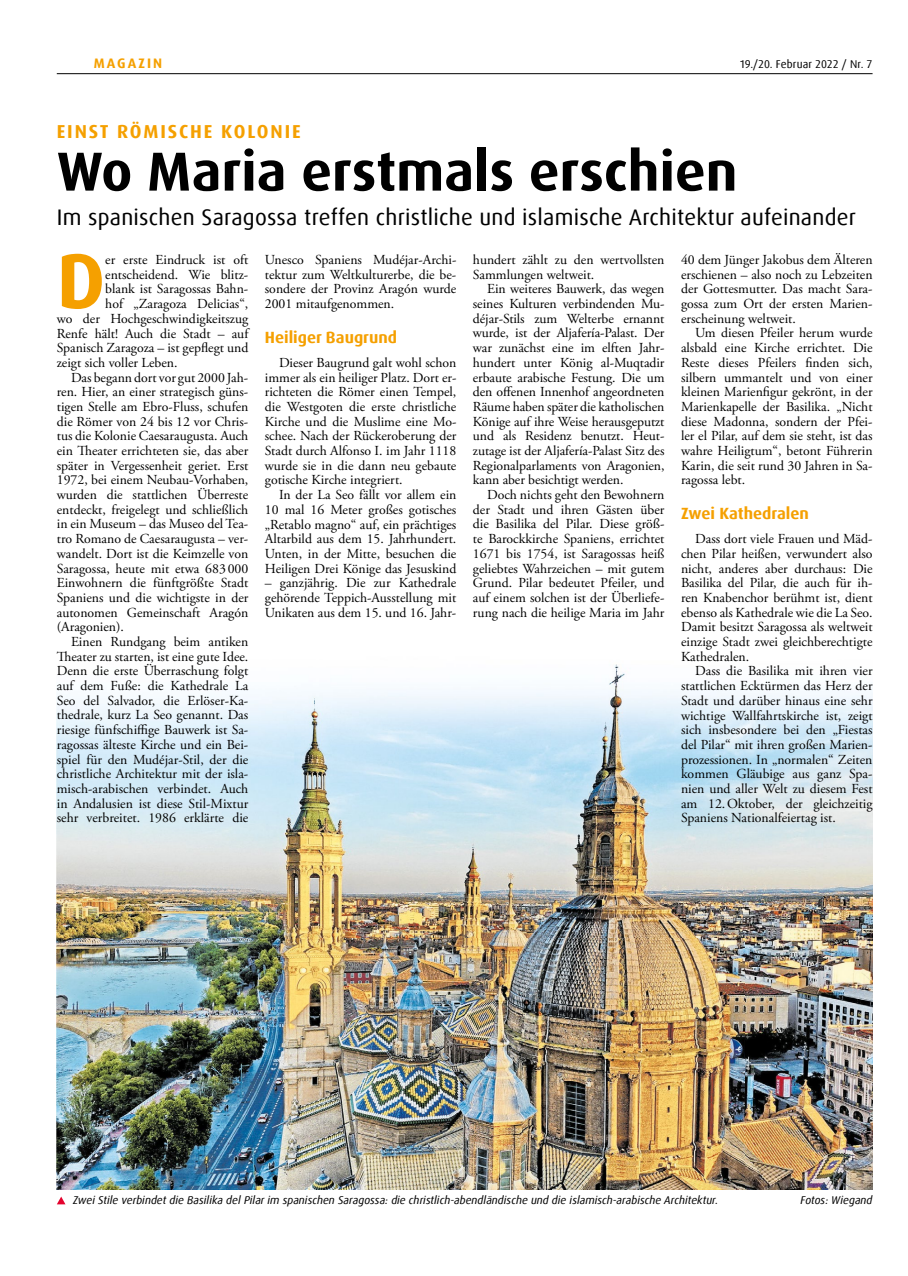
<style>
.page{position:relative;width:908px;height:1276px;background:#fff}
.page>*{position:absolute;margin:0;border:0;box-sizing:border-box;transform-origin:0 0}
.t1{font:700 77.75px "Dax Offc Pro";color:#f5a000}
.t2{font:700 55px "Dax Offc Pro";color:#000}
.t3{font:22.5px "Dax Offc Pro";letter-spacing:.01em;color:#000}
.t4{font:700 18.75px "Dax Offc Pro";letter-spacing:.1em;color:#f5a000}
.t5{font:700 16.25px "Dax Offc Pro";color:#f5a000}
.t6{font:13.75px/14.6px "Adobe Garamond Pro";color:#000;text-align:justify}
.t7{font:700 13.75px "Dax Offc Pro";letter-spacing:.15em;color:#f5a000}
.t8{font:italic 11.25px "Dax Offc Pro";color:#000}
.t9{font:11.25px "Dax Offc Pro";letter-spacing:.01em;color:#000}
</style>
<div class="page">
<img style="left:57px;top:664px;width:815px;height:525px">
<hr style="left:57px;top:73px;width:815px;height:1px;background:#000">
<svg style="left:57px;top:1196px;width:8px;height:8px"></svg>
<p class="t7" style="left:94px;top:55px;width:70px">MAGAZIN</p>
<p class="t9" style="left:739px;top:57px;width:134px">19./20. Februar 2022 / Nr. 7</p>
<h3 class="t4" style="left:57px;top:119px;width:245px">EINST RÖMISCHE KOLONIE</h3>
<h2 class="t2" style="left:57px;top:136px;width:682px">Wo Maria erstmals erschien</h2>
<h3 class="t3" style="left:57px;top:203px;width:800px">Im spanischen Saragossa treffen christliche und islamische Architektur aufeinander</h3>
<h1 class="t1" style="left:57px;top:231px;width:50px">D</h1>
<p class="t6" style="left:105px;top:253px;width:144px">er erste Eindruck ist oft</p>
<p class="t6" style="left:680px;top:253px;width:193px">40 dem Jünger Jakobus dem Älteren erschienen – also noch zu Lebzeiten der Gottesmutter. Das macht Sara&shy;gossa zum Ort der ersten Marien&shy;erscheinung weltweit.</p>
<p class="t6" style="left:680px;top:326px;width:193px;text-indent:14px">Um diesen Pfeiler herum wurde alsbald eine Kirche errichtet. Die Reste dieses Pfeilers finden sich, silbern ummantelt und von einer kleinen Marienfigur gekrönt, in der Marienkapelle der Basilika. „Nicht diese Madonna, sondern der Pfei&shy;ler el Pilar, auf dem sie steht, ist das wahre Heiligtum“, betont Führerin Karin, die seit rund 30 Jahren in Sa&shy;ragossa lebt.</p>
<p class="t5" style="left:680px;top:503px;width:129px">Zwei Kathedralen</p>
<p class="t6" style="left:680px;top:532px;width:193px;text-indent:14px">Dass dort viele Frauen und Mäd&shy;chen Pilar heißen, verwundert also nicht, anderes aber durchaus: Die Basilika del Pilar, die auch für ih&shy;ren Knabenchor berühmt ist, dient ebenso als Kathedrale wie die La Seo.<br>Damit besitzt Saragossa als weltweit einzige Stadt zwei gleichberechtigte Kathedralen.</p>
<p class="t6" style="left:680px;top:664px;width:193px;text-indent:14px">Dass die Basilika mit ihren vier stattlichen Ecktürmen das Herz der Stadt und darüber hinaus eine sehr wichtige Wallfahrtskirche ist, zeigt sich insbesondere bei den „Fiestas del Pilar“ mit ihren großen Marien&shy;prozessionen. In „normalen“ Zeiten kommen Gläubige aus ganz Spa&shy;nien und aller Welt zu diesem Fest am 12. Oktober, der gleichzeitig Spaniens Nationalfeiertag ist.</p>
<p class="t6" style="left:265px;top:253px;width:193px">Unesco Spaniens Mudéjar-Archi&shy;tektur zum Weltkulturerbe, die be&shy;sondere der Provinz Aragón wurde 2001 mitaufgenommen.</p>
<p class="t5" style="left:265px;top:327px;width:134px">Heiliger Baugrund</p>
<p class="t6" style="left:265px;top:356px;width:193px;text-indent:14px">Dieser Baugrund galt wohl schon immer als ein heiliger Platz. Dort er&shy;richteten die Römer einen Tempel, die Westgoten die erste christliche Kirche und die Muslime eine Mo&shy;schee. Nach der Rückeroberung der Stadt durch Alfonso I. im Jahr 1118 wurde sie in die dann neu gebaute gotische Kirche integriert.</p>
<p class="t6" style="left:265px;top:488px;width:193px;text-indent:14px">In der La Seo fällt vor allem ein 10 mal 16 Meter großes gotisches „Retablo magno“ auf, ein prächtiges Altarbild aus dem 15. Jahrhundert.<br>Unten, in der Mitte, besuchen die Heiligen Drei Könige das Jesuskind</p>
<p class="t6" style="left:265px;top:576px;width:193px">– ganzjährig. Die zur Kathedrale gehörende Teppich-Ausstellung mit Unikaten aus dem 15. und 16. Jahr-</p>
<p class="t6" style="left:472px;top:253px;width:193px">hundert zählt zu den wertvollsten<br>Sammlungen weltweit.</p>
<p class="t6" style="left:472px;top:282px;width:193px;text-indent:14px">Ein weiteres Bauwerk, das wegen seines Kulturen verbindenden Mu&shy;déjar-Stils zum Welterbe ernannt wurde, ist der Aljafería-Palast. Der war zunächst eine im elften Jahr&shy;hundert unter König al-Muqtadir erbaute arabische Festung. Die um den offenen Innenhof angeordneten Räume haben später die katholischen Könige auf ihre Weise herausgeputzt und als Residenz benutzt. Heut&shy;zutage ist der Aljafería-Palast Sitz des Regionalparlaments von Aragonien, kann aber besichtigt werden.</p>
<p class="t6" style="left:472px;top:488px;width:193px;text-indent:14px">Doch nichts geht den Bewohnern der Stadt und ihren Gästen über die Basilika del Pilar. Diese größ&shy;te Barockkirche Spaniens, errichtet 1671 bis 1754, ist Saragossas heiß geliebtes Wahrzeichen – mit gutem Grund. Pilar bedeutet Pfeiler, und auf einem solchen ist der Überliefe&shy;rung nach die heilige Maria im Jahr</p>
<p class="t6" style="left:105px;top:267px;width:144px">entscheidend. Wie blitz-</p>
<p class="t6" style="left:105px;top:282px;width:144px">blank ist Saragossas Bahn-</p>
<p class="t6" style="left:105px;top:297px;width:144px">hof „Zaragoza Delicias“,</p>
<p class="t6" style="left:57px;top:312px;width:193px">wo der Hochgeschwindigkeitszug</p>
<p class="t6" style="left:57px;top:326px;width:193px">Renfe hält! Auch die Stadt – auf</p>
<p class="t6" style="left:57px;top:341px;width:193px">Spanisch Zaragoza – ist gepflegt und</p>
<p class="t6" style="left:57px;top:356px;width:122px">zeigt sich voller Leben.</p>
<p class="t6" style="left:71px;top:370px;width:179px">Das begann dort vor gut 2000 Jah-</p>
<p class="t6" style="left:57px;top:385px;width:193px">ren. Hier, an einer strategisch güns-</p>
<p class="t6" style="left:57px;top:400px;width:193px">tigen Stelle am Ebro-Fluss, schufen</p>
<p class="t6" style="left:57px;top:414px;width:193px">die Römer von 24 bis 12 vor Chris-</p>
<p class="t6" style="left:57px;top:429px;width:193px">tus die Kolonie Caesar augusta. Auch</p>
<p class="t6" style="left:57px;top:444px;width:18px">ein</p>
<p class="t6" style="left:57px;top:444px;width:193px;text-indent:35px">eater errichteten sie, das aber später in Vergessenheit geriet. Erst 1972, bei einem Neubau-Vorhaben, wurden die stattlichen Überreste entdeckt, freigelegt und schließlich in ein Museum – das Museo del Tea&shy;tro Romano de Caesaraugusta – ver&shy;wandelt. Dort ist die Keimzelle von Saragossa, heute mit etwa 683 000<br>Einwohnern die fünftgrößte Stadt Spaniens und die wichtigste in der autonomen Gemeinschaft Aragón (Aragonien).</p>
<p class="t6" style="left:57px;top:635px;width:193px;text-align:right">Einen Rundgang beim antiken eater zu starten, ist eine gute Idee.<br>Denn die erste Überraschung folgt auf dem Fuße: die Kathedrale La Seo del Salvador, die Erlöser-Ka&shy;thedrale, kurz La Seo genannt. Das riesige fünfschiffige Bauwerk ist Sa&shy;ragossas älteste Kirche und ein Bei&shy;spiel für den Mudéjar-Stil, der die christliche Architektur mit der isla&shy;misch-arabischen verbindet. Auch in Andalusien ist diese Stil-Mixtur sehr verbreitet. 1986 erklärte die</p>
<p class="t8" style="left:73px;top:1193px;width:646px">Zwei Stile verbindet die Basilika del Pilar im spanischen Saragossa: die christlich-abendländische und die islamisch-arabische Architektur.</p>
<p class="t8" style="left:800px;top:1193px;width:73px">Fotos: Wiegand</p>
</div>
